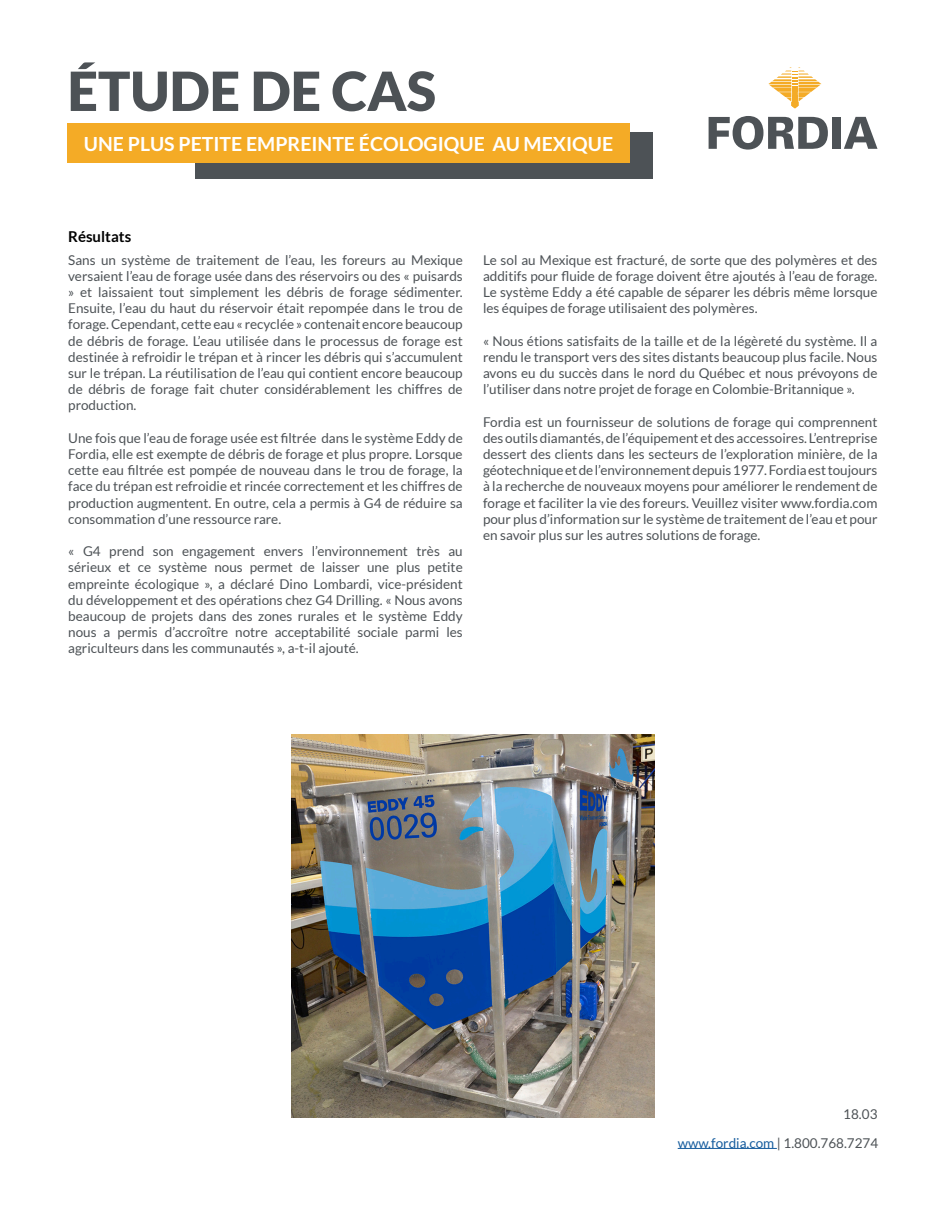
<style>
.page{position:relative;width:945px;height:1215px;background:#fff}
.page>*{position:absolute;margin:0;border:0;box-sizing:border-box;transform-origin:0 0}
.Titre_1{font:900 54px "Lato";color:#4d5256}
.Titre_2{font:700 19.5px "Lato";color:#fff}
.Titre_3{font:700 15px "Lato";color:#000}
.Corps_de_texte{font:13.5px/16.2px "Lato";color:#4d5256;text-align:justify}
.s1{color:#175d9e}
</style>
<div class="page">
<svg style="left:768px;top:70px;width:53px;height:38px"></svg>
<svg style="left:709px;top:116px;width:119px;height:34px"></svg>
<div style="left:832px;top:117px;width:9px;height:32px;background:#4d5256"></div>
<svg style="left:844px;top:117px;width:34px;height:32px"></svg>
<hr style="left:678px;top:1148px;width:99px;height:1px;background:#175d9e">
<img style="left:291px;top:735px;width:363px;height:382px">
<div style="left:195px;top:132px;width:458px;height:46px;background:#4d5256"></div>
<div style="left:68px;top:124px;width:562px;height:39px;background:#f4ab26"></div>
<p class="Titre_1" style="left:68px;top:60px;width:370px">ÉTUDE DE CAS</p>
<p class="Titre_2" style="left:84px;top:133px;width:531px">UNE PLUS PETITE EMPREINTE ÉCOLOGIQUE AU MEXIQUE</p>
<p class="Titre_3" style="left:68px;top:228px;width:64px">Résultats</p>
<p class="Corps_de_texte" style="left:68px;top:251px;width:396px">Sans un système de traitement de l’eau, les foreurs au Mexique versaient l’eau de forage usée dans des réservoirs ou des « puisards » et laissaient tout simplement les débris de forage sédimenter.<br>Ensuite, l’eau du haut du réservoir était repompée dans le trou de forage. Cependant, cette eau « recyclée » contenait encore beaucoup de débris de forage. L’eau utilisée dans le processus de forage est destinée à refroidir le trépan et à rincer les débris qui s’accumulent sur le trépan. La réutilisation de l’eau qui contient encore beaucoup de débris de forage fait chuter considérablement les chiffres de production.</p>
<p class="Corps_de_texte" style="left:68px;top:430px;width:396px">Une fois que l’eau de forage usée est filtrée dans le système Eddy de Fordia, elle est exempte de débris de forage et plus propre. Lorsque cette eau filtrée est pompée de nouveau dans le trou de forage, la face du trépan est refroidie et rincée correctement et les chiffres de production augmentent. En outre, cela a permis à G4 de réduire sa consommation d’une ressource rare.</p>
<p class="Corps_de_texte" style="left:68px;top:543px;width:396px">« G4 prend son engagement envers l’environnement très au sérieux et ce système nous permet de laisser une plus petite empreinte écologique », a déclaré Dino Lombardi, vice-président du développement et des opérations chez G4 Drilling. « Nous avons beaucoup de projets dans des zones rurales et le système Eddy nous a permis d’accroître notre acceptabilité sociale parmi les agriculteurs dans les communautés », a-t-il ajouté.</p>
<p class="Corps_de_texte" style="left:483px;top:251px;width:396px">Le sol au Mexique est fracturé, de sorte que des polymères et des additifs pour fluide de forage doivent être ajoutés à l’eau de forage.<br>Le système Eddy a été capable de séparer les débris même lorsque les équipes de forage utilisaient des polymères.</p>
<p class="Corps_de_texte" style="left:483px;top:332px;width:396px">« Nous étions satisfaits de la taille et de la légèreté du système. Il a rendu le transport vers des sites distants beaucoup plus facile. Nous avons eu du succès dans le nord du Québec et nous prévoyons de l’utiliser dans notre projet de forage en Colombie-Britannique ».</p>
<p class="Corps_de_texte" style="left:483px;top:413px;width:396px">Fordia est un fournisseur de solutions de forage qui comprennent des outils diamantés, de l’équipement et des accessoires. L’entreprise dessert des clients dans les secteurs de l’exploration minière, de la géotechnique et de l’environnement depuis 1977. Fordia est toujours à la recherche de nouveaux moyens pour améliorer le rendement de forage et faciliter la vie des foreurs. Veuillez visiter www.fordia.com pour plus d’information sur le système de traitement de l’eau et pour en savoir plus sur les autres solutions de forage.</p>
<p class="Corps_de_texte" style="left:843px;top:1106px;width:36px">18.03</p>
<p class="Corps_de_texte" style="left:678px;top:1134px;width:202px"><span class="s1">www.fordia.com</span> | 1.800.768.7274</p>
</div>
